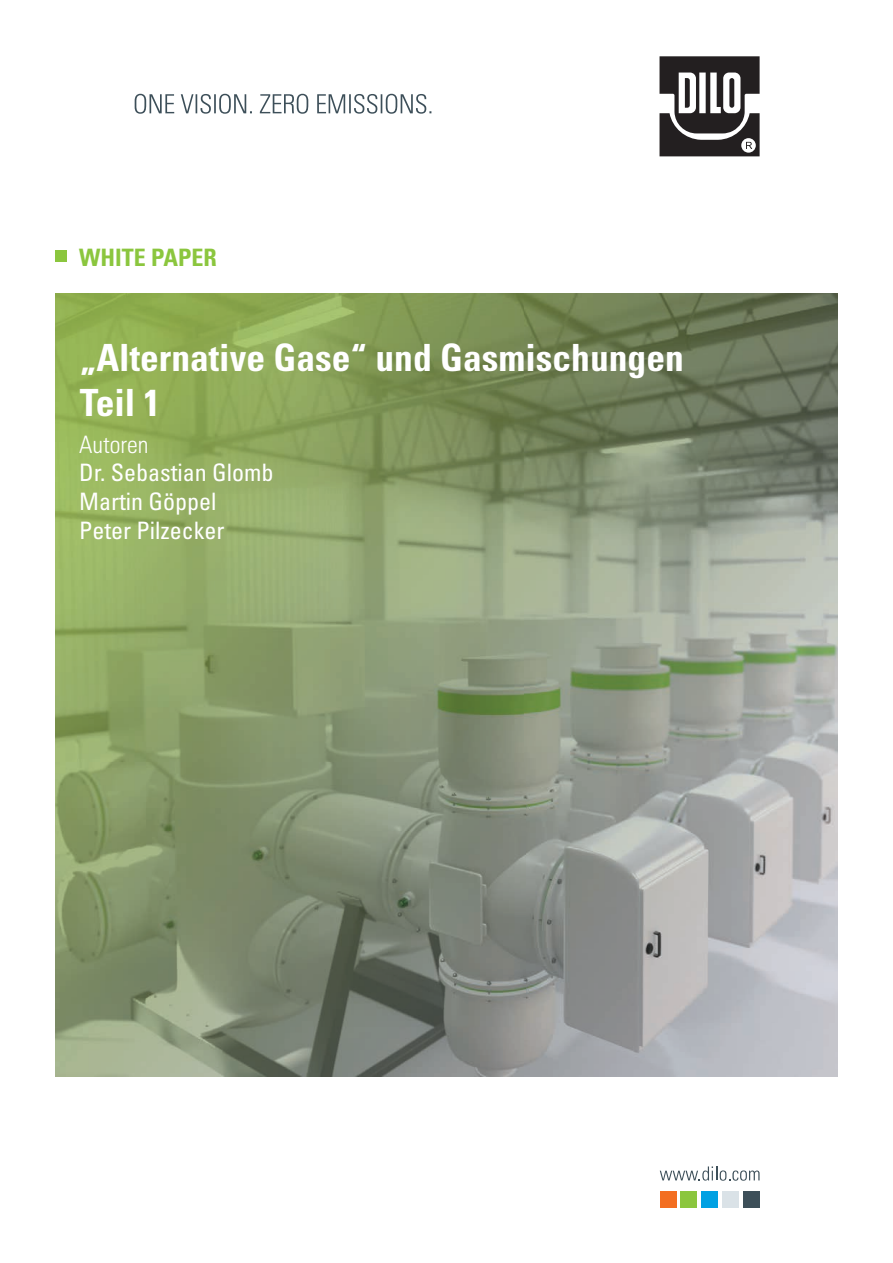
<style>
.page{position:relative;width:893px;height:1263px;background:#fff}
.page>*{position:absolute;margin:0;border:0;box-sizing:border-box;transform-origin:0 0}
.t1{font:37.5px/45px "Univers LTCYR 67 Bold Cond";color:#fff}
.t2{font:condensed 24px/28.8px "Univers LTCYR 57";color:#fff}
.t3{font:24px "Univers LTCYR 67 Bold Cond";color:#8bc63e}
.t4{font:24px "Univers LTCYR 47 Light Cond";color:#fff}
</style>
<div class="page">
<svg style="left:659px;top:56px;width:101px;height:100px"></svg>
<svg style="left:135px;top:94px;width:296px;height:20px"></svg>
<svg style="left:660px;top:1166px;width:99px;height:15px"></svg>
<div style="left:660px;top:1191px;width:17px;height:17px;background:#f36e21"></div>
<div style="left:680px;top:1191px;width:17px;height:17px;background:#8bc63e"></div>
<div style="left:701px;top:1191px;width:17px;height:17px;background:#00a1e3"></div>
<div style="left:722px;top:1191px;width:17px;height:17px;background:#dae2e7"></div>
<div style="left:743px;top:1191px;width:16px;height:17px;background:#3d4f59"></div>
<img style="left:55px;top:294px;width:783px;height:782px">
<div style="left:55px;top:251px;width:12px;height:11px;background:#8bc63e"></div>
<p class="t3" style="left:79px;top:243px;width:139px">WHITE PAPER</p>
<h1 class="t1" style="left:80px;top:335px;width:606px">„Alternative Gase“ und Gasmischungen<br>Teil 1</h1>
<p class="t4" style="left:79px;top:428px;width:71px">Autoren</p>
<p class="t2" style="left:79px;top:458px;width:196px">Dr. Sebastian Glomb<br>Martin Göppel<br>Peter Pilzecker</p>
</div>
